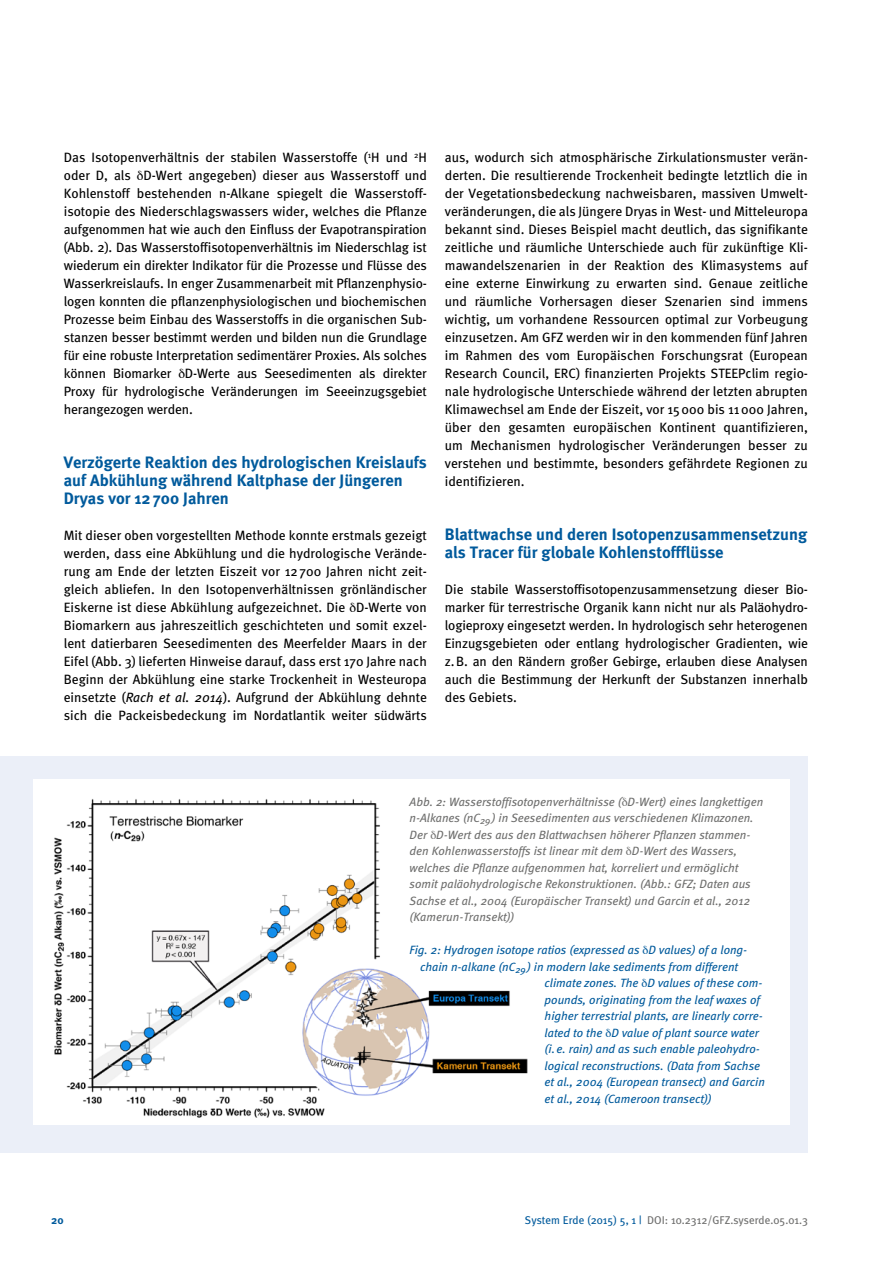
<style>
.page{position:relative;width:893px;height:1263px;background:#fff}
.page>*{position:absolute;margin:0;border:0;box-sizing:border-box;transform-origin:0 0}
.Zwischen_ÜS{font:700 16.5px/18px "Meta";color:#005a9c}
.Fließtext_GFZ_dt{font:13.5px/18px "Meta";color:#000;text-align:justify}
.BU{font:italic 12px/16.5px "Meta";color:#6f6f6e}
.BU_en{font:italic 12px "Meta";color:#005a9c}
.Fließtext_GFZ_dt-2{font:11.25px "Meta Plus";color:#6f6f6e}
.t1{font:700 11.25px "Meta";color:#005a9c}
.s1{font-style:italic}
.s2{color:#005a9c}
</style>
<div class="page">
<div style="left:0;top:756px;width:808px;height:396px;background:#ebeff8"></div>
<div style="left:33px;top:779px;width:756px;height:346px;background:#fff"></div>
<img style="left:54px;top:799px;width:474px;height:319px">
<svg style="left:431px;top:830px;width:5px;height:9px"></svg>
<p class="Fließtext_GFZ_dt" style="left:64px;top:148px;width:365px">Das Isotopenverhältnis der stabilen Wasserstoffe (<sup>1</sup>H und <sup>2</sup>H oder D, als D-Wert angegeben) dieser aus Wasserstoff und Kohlenstoff bestehenden n-Alkane spiegelt die Wasserstoff&shy;isotopie des Niederschlagswassers wider, welches die Pflanze aufgenommen hat wie auch den Einfluss der Evapotranspiration (Abb. 2). Das Wasserstoffisotopenverhältnis im Niederschlag ist wiederum ein direkter Indikator für die Prozesse und Flüsse des Wasserkreislaufs. In enger Zusammenarbeit mit Pflanzenphysio&shy;logen konnten die pflanzenphysiologischen und biochemischen Prozesse beim Einbau des Wasserstoffs in die organischen Sub&shy;stanzen besser bestimmt werden und bilden nun die Grundlage für eine robuste Interpretation sedimentärer Proxies. Als solches können Biomarker D-Werte aus Seesedimenten als direkter Proxy für hydrologische Veränderungen im Seeeinzugsgebiet herangezogen werden.</p>
<p class="Zwischen_ÜS" style="left:64px;top:453px;width:365px">Verzögerte Reaktion des hydrologischen Kreislaufs auf Abkühlung während Kaltphase der Jüngeren<br>Dryas vor 12700 Jahren</p>
<p class="Fließtext_GFZ_dt" style="left:64px;top:526px;width:365px">Mit dieser oben vorgestellten Methode konnte erstmals gezeigt werden, dass eine Abkühlung und die hydrologische Verände&shy;rung am Ende der letzten Eiszeit vor 12700 Jahren nicht zeit&shy;gleich abliefen. In den Isotopenverhältnissen grönländischer Eiskerne ist diese Abkühlung aufgezeichnet. Die D-Werte von Biomarkern aus jahreszeitlich geschichteten und somit exzel&shy;lent datierbaren Seesedimenten des Meerfelder Maars in der Eifel (Abb. 3) lieferten Hinweise darauf, dass erst 170 Jahre nach Beginn der Abkühlung eine starke Trockenheit in Westeuropa einsetzte (<span class="s1">Rach et al. 2014</span>). Aufgrund der Abkühlung dehnte sich die Packeisbedeckung im Nordatlantik weiter südwärts</p>
<p class="Fließtext_GFZ_dt" style="left:445px;top:148px;width:365px">aus, wodurch sich atmosphärische Zirkulationsmuster verän&shy;derten. Die resultierende Trockenheit bedingte letztlich die in der Vegetationsbedeckung nachweisbaren, massiven Umwelt&shy;veränderungen, die als Jüngere Dryas in West- und Mitteleuropa bekannt sind. Dieses Beispiel macht deutlich, das signifikante zeitliche und räumliche Unterschiede auch für zukünftige Kli&shy;mawandelszenarien in der Reaktion des Klimasystems auf eine externe Einwirkung zu erwarten sind. Genaue zeitliche und räumliche Vorhersagen dieser Szenarien sind immens wichtig, um vorhandene Ressourcen optimal zur Vorbeugung einzusetzen. Am GFZ werden wir in den kommenden fünf Jahren im Rahmen des vom Europäischen Forschungsrat (European Research Council, ERC) finanzierten Projekts STEEPclim regio&shy;nale hydrologische Unterschiede während der letzten abrupten Klimawechsel am Ende der Eiszeit, vor 15000 bis 11000 Jahren, über den gesamten europäischen Kontinent quantifizieren, um Mechanismen hydrologischer Veränderungen besser zu verstehen und bestimmte, besonders gefährdete Regionen zu identifizieren.</p>
<p class="Zwischen_ÜS" style="left:445px;top:525px;width:364px">Blattwachse und deren Isotopenzusammensetzung als Tracer für globale Kohlenstoffflüsse</p>
<p class="Fließtext_GFZ_dt" style="left:445px;top:580px;width:365px">Die stabile Wasserstoffisotopenzusammensetzung dieser Bio&shy;marker für terrestrische Organik kann nicht nur als Paläohydro&shy;logieproxy eingesetzt werden. In hydrologisch sehr heterogenen Einzugsgebieten oder entlang hydrologischer Gradienten, wie z.B. an den Rändern großer Gebirge, erlauben diese Analysen auch die Bestimmung der Herkunft der Substanzen innerhalb des Gebiets.</p>
<p class="BU" style="left:410px;top:793px;width:355px">Abb. 2: Wasserstoffisotopenverhältnisse ( D-Wert) eines langkettigen n-Alkanes (nC<sub>29</sub>) in Seesedimenten aus verschiedenen Klimazonen.<br>Der D-Wert des aus den Blattwachsen höherer Pflanzen stammen&shy;den Kohlenwasserstoffs ist linear mit dem D-Wert des Wassers, welches die Pflanze aufgenommen hat, korreliert und ermöglicht somit paläohydrologische Rekonstruktionen. (Abb.: GFZ; Daten aus Sachse et al., 2004 (Europäischer Transekt) und Garcin et al., 2012 (Kamerun-Transekt))</p>
<p class="BU_en" style="left:410px;top:942px;width:339px">Fig. 2: Hydrogen isotope ratios (expressed as D values) of a long-</p>
<p class="BU_en" style="left:420px;top:959px;width:319px">chain n-alkane (nC<sub>29</sub>) in modern lake sediments from different</p>
<p class="BU_en" style="left:545px;top:975px;width:219px">climate zones. The D values of these com-</p>
<p class="BU_en" style="left:545px;top:992px;width:217px">pounds, originating from the leaf waxes of</p>
<p class="BU_en" style="left:545px;top:1008px;width:220px">higher terrestrial plants, are linearly corre-</p>
<p class="BU_en" style="left:545px;top:1025px;width:216px">lated to the D value of plant source water</p>
<p class="BU_en" style="left:545px;top:1041px;width:217px">(i.e. rain) and as such enable paleohydro-</p>
<p class="BU_en" style="left:545px;top:1058px;width:217px">logical reconstructions. (Data from Sachse</p>
<p class="BU_en" style="left:545px;top:1074px;width:222px">et al., 2004 (European transect) and Garcin</p>
<p class="BU_en" style="left:545px;top:1091px;width:168px">et al., 2014 (Cameroon transect))</p>
<p class="t1" style="left:51px;top:1213px;width:14px">20</p>
<p class="Fließtext_GFZ_dt-2" style="left:525px;top:1214px;width:284px"><span class="s2">System Erde (2015) 5, 1 |</span> DOI: 10.2312/GFZ.syserde.05.01.3</p>
</div>
